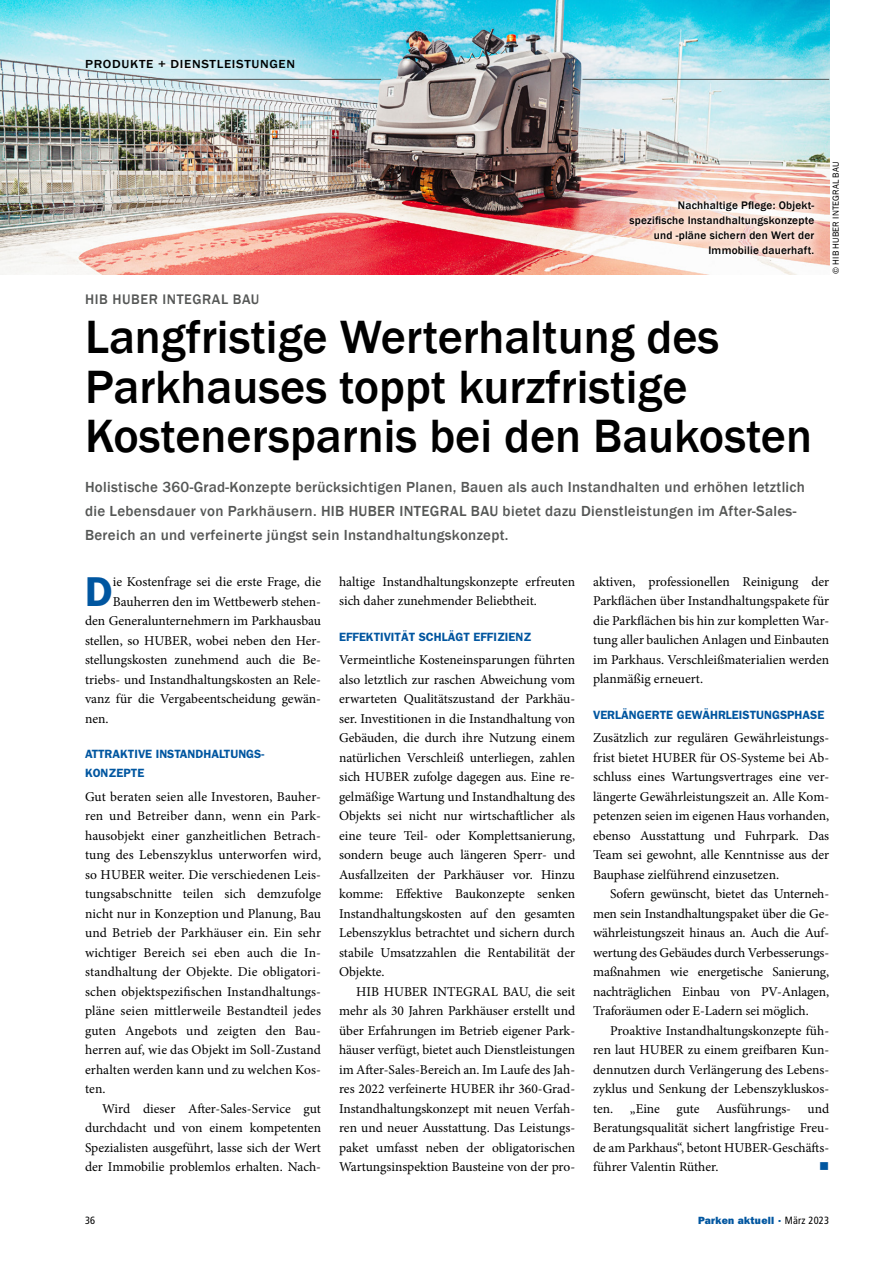
<style>
.page{position:relative;width:893px;height:1263px;background:#fff}
.page>*{position:absolute;margin:0;border:0;box-sizing:border-box;transform-origin:0 0}
.t1{font:500 48px/49.5px "Franklin Gothic";color:#000}
.t2{font:600 42px "Franklin Gothic";color:#0056a0}
.t3{font:500 15px/24px "Franklin Gothic";letter-spacing:.02em;color:#555756}
.t4{font:500 14.25px "Franklin Gothic";letter-spacing:.04em;color:#555756}
.t5{font:13.5px/19.5px "Minion Pro";color:#000;text-align:justify}
.t6{font:13.5px "Wingdings";color:#0056a0}
.t7{font:600 12px/19.5px "Franklin Gothic";color:#0056a0}
.t8{font:500 12px "Franklin Gothic";letter-spacing:.05em;color:#000;scale:1.11 1}
.t9{font:500 11.25px/15px "Franklin Gothic";letter-spacing:.02em;color:#000;text-align:right}
.t10{font:10.5px "ITC Franklin Gothic Std Hvy";letter-spacing:.025em;color:#0056a0}
.t11{font:condensed 10.5px "Frutiger LT";color:#000}
.t12{font:9px "Franklin Gothic";letter-spacing:.01em;color:#000}
.s1{font-family:"Frutiger LT";font-stretch:condensed;color:#000}
</style>
<div class="page">
<img style="left:0;top:0;width:829px;height:274px">
<div style="left:620px;top:192px;width:203px;height:72px;background:#fff;opacity:.75"></div>
<hr style="left:583px;top:79px;width:246px;height:1px;background:#555756">
<hr style="left:85px;top:79px;width:296px;height:1px;background:#555756">
<p class="t8" style="left:85px;top:57px;width:191px">PRODUKTE + DIENSTLEISTUNGEN</p>
<p class="t9" style="left:629px;top:198px;width:186px">Nachhaltige Pflege: Objekt&shy;spezifische Instandhaltungskonzepte und -pläne sichern den Wert der<br>Immobilie dauerhaft.</p>
<p class="t4" style="left:85px;top:290px;width:176px">HIB HUBER INTEGRAL BAU</p>
<h1 class="t1" style="left:85px;top:313px;width:728px">Langfristige Werterhaltung des<br>Parkhauses toppt kurzfristige<br>Kostenersparnis bei den Baukosten</h1>
<p class="t3" style="left:85px;top:475px;width:722px">Holistische 360-Grad-Konzepte berücksichtigen Planen, Bauen als auch Instandhalten und erhöhen letztlich die Lebensdauer von Parkhäusern. HIB HUBER INTEGRAL BAU bietet dazu Dienstleistungen im After-Sales-<br>Bereich an und verfeinerte jüngst sein Instandhaltungskonzept.</p>
<p class="t12" style="left:830px;top:274px;width:114px;rotate:-90deg">© HIB HUBER INTEGRAL BAU</p>
<h2 class="t2" style="left:85px;top:566px;width:29px">D</h2>
<p class="t5" style="left:113px;top:572px;width:210px">ie Kostenfrage sei die erste Frage, die</p>
<p class="t5" style="left:113px;top:592px;width:210px">Bauherren den im Wettbewerb stehen-</p>
<p class="t5" style="left:85px;top:611px;width:238px">den Generalunternehmern im Parkhausbau</p>
<p class="t5" style="left:85px;top:631px;width:238px">stellen, so HUBER, wobei neben den Her-</p>
<p class="t5" style="left:85px;top:650px;width:238px">stellungskosten zunehmend auch die Be-</p>
<p class="t5" style="left:85px;top:670px;width:238px">triebs- und Instandhaltungskosten an Rele-</p>
<p class="t5" style="left:85px;top:689px;width:238px">vanz für die Vergabeentscheidung gewän-</p>
<p class="t5" style="left:85px;top:708px;width:25px">nen.</p>
<p class="t7" style="left:85px;top:744px;width:181px">ATTRAKTIVE INSTANDHALTUNGS-<br>KONZEPTE</p>
<p class="t5" style="left:85px;top:787px;width:238px">Gut beraten seien alle Investoren, Bauher&shy;ren und Betreiber dann, wenn ein Park&shy;hausobjekt einer ganzheitlichen Betrach&shy;tung des Lebenszyklus unterworfen wird, so HUBER weiter. Die verschiedenen Leis&shy;tungsabschnitte teilen sich demzufolge nicht nur in Konzeption und Planung, Bau und Betrieb der Parkhäuser ein. Ein sehr wichtiger Bereich sei eben auch die In&shy;standhaltung der Objekte. Die obligatori&shy;schen objektspezifischen Instandhaltungs&shy;pläne seien mittlerweile Bestandteil jedes guten Angebots und zeigten den Bau&shy;herren auf, wie das Objekt im Soll-Zustand erhalten werden kann und zu welchen Kos&shy;ten.</p>
<p class="t5" style="left:85px;top:1098px;width:238px;text-indent:17px">Wird dieser After-Sales-Service gut durchdacht und von einem kompetenten Spezialisten ausgeführt, lasse sich der Wert der Immobilie problemlos erhalten. Nach-</p>
<p class="t5" style="left:339px;top:572px;width:238px">haltige Instandhaltungskonzepte erfreuten sich daher zunehmender Beliebtheit.</p>
<p class="t7" style="left:339px;top:627px;width:194px">EFFEKTIVITÄT SCHLÄGT EFFIZIENZ</p>
<p class="t5" style="left:339px;top:650px;width:238px">Vermeintliche Kosteneinsparungen führten also letztlich zur raschen Abweichung vom erwarteten Qualitätszustand der Parkhäu&shy;ser. Investitionen in die Instandhaltung von Gebäuden, die durch ihre Nutzung einem natürlichen Verschleiß unterliegen, zahlen sich HUBER zufolge dagegen aus. Eine re&shy;gelmäßige Wartung und Instandhaltung des Objekts sei nicht nur wirtschaftlicher als eine teure Teil- oder Komplettsanierung, sondern beuge auch längeren Sperr- und Ausfallzeiten der Parkhäuser vor. Hinzu komme: Effektive Baukonzepte senken Instandhaltungskosten auf den gesamten Lebenszyklus betrachtet und sichern durch stabile Umsatzzahlen die Rentabilität der Objekte.</p>
<p class="t5" style="left:339px;top:981px;width:238px;text-indent:17px">HIB HUBER INTEGRAL BAU, die seit mehr als 30 Jahren Parkhäuser erstellt und über Erfahrungen im Betrieb eigener Park&shy;häuser verfügt, bietet auch Dienstleistungen im After-Sales-Bereich an. Im Laufe des Jah&shy;res 2022 verfeinerte HUBER ihr 360-Grad-Instandhaltungskonzept mit neuen Verfah&shy;ren und neuer Ausstattung. Das Leistungs&shy;paket umfasst neben der obligatorischen Wartungsinspektion Bausteine von der pro-</p>
<p class="t5" style="left:593px;top:572px;width:238px">aktiven, professionellen Reinigung der Parkflächen über Instandhaltungspakete für die Parkflächen bis hin zur kompletten War&shy;tung aller baulichen Anlagen und Einbauten im Parkhaus. Verschleißmaterialien werden planmäßig erneuert.</p>
<p class="t7" style="left:593px;top:705px;width:233px">VERLÄNGERTE GEWÄHRLEISTUNGSPHASE</p>
<p class="t5" style="left:593px;top:728px;width:238px">Zusätzlich zur regulären Gewährleistungs&shy;frist bietet HUBER für OS-Systeme bei Ab&shy;schluss eines Wartungsvertrages eine ver&shy;längerte Gewährleistungszeit an. Alle Kom&shy;petenzen seien im eigenen Haus vorhanden, ebenso Ausstattung und Fuhrpark. Das Team sei gewohnt, alle Kenntnisse aus der Bauphase zielführend einzusetzen.</p>
<p class="t5" style="left:593px;top:884px;width:238px;text-indent:17px">Sofern gewünscht, bietet das Unterneh&shy;men sein Instandhaltungspaket über die Ge&shy;währleistungszeit hinaus an. Auch die Auf&shy;wertung des Gebäudes durch Verbesserungs&shy;maßnahmen wie energetische Sanierung, nachträglichen Einbau von PV-Anlagen, Traforäumen oder E-Ladern sei möglich.</p>
<p class="t5" style="left:593px;top:1020px;width:238px;text-indent:17px">Proaktive Instandhaltungskonzepte füh&shy;ren laut HUBER zu einem greifbaren Kun&shy;dennutzen durch Verlängerung des Lebens&shy;zyklus und Senkung der Lebenszykluskos&shy;ten. „Eine gute Ausführungs- und Beratungsqualität sichert langfristige Freu&shy;de am Parkhaus“, betont HUBER-Geschäfts&shy;führer Valentin Rüther.</p>
<p class="t6" style="left:819px;top:1159px;width:12px">■</p>
<p class="t11" style="left:85px;top:1214px;width:12px">36</p>
<p class="t10" style="left:698px;top:1214px;width:133px">Parken aktuell · <span class="s1">März 2023</span></p>
</div>
